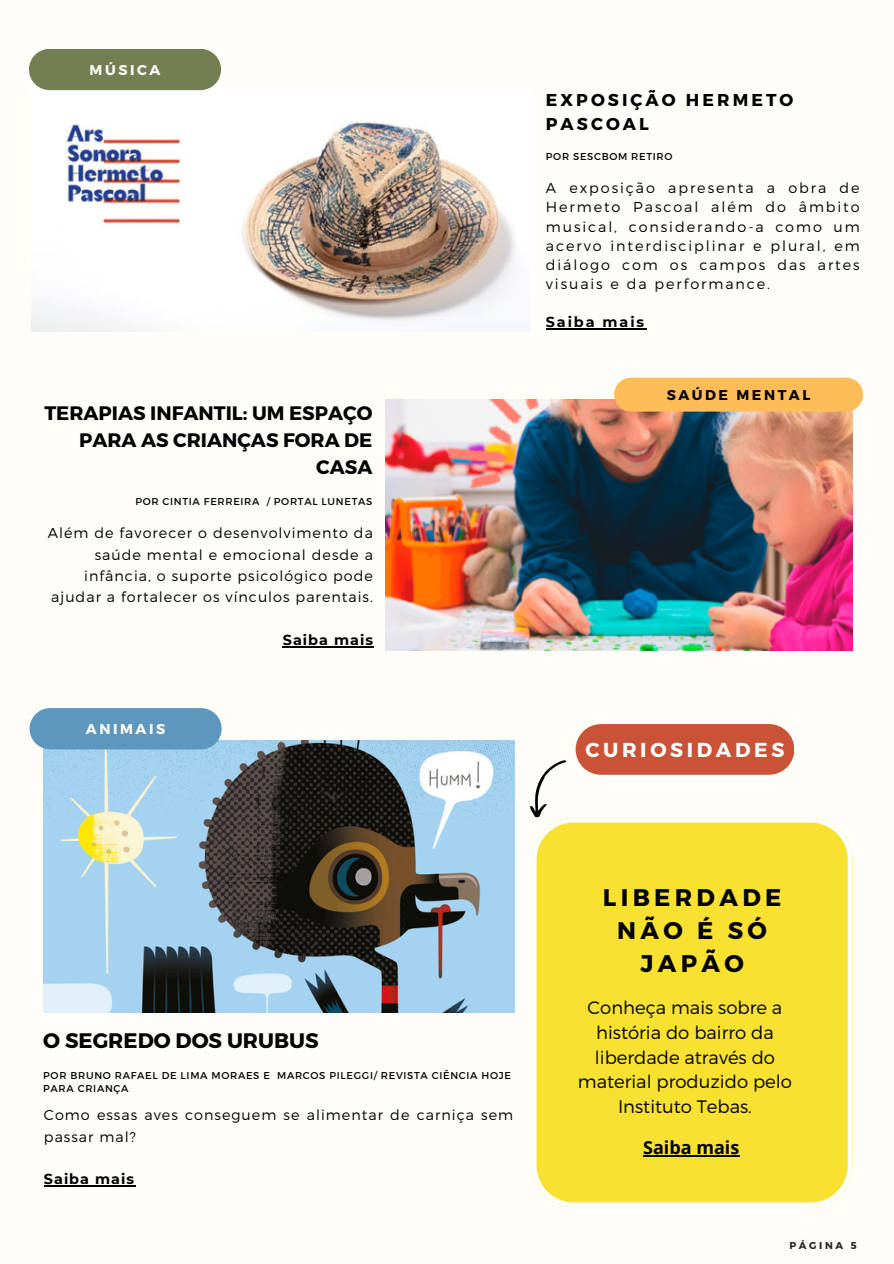
<style>
.page{position:relative;width:894px;height:1264px;background:#fff}
.page>*{position:absolute;margin:0;border:0;box-sizing:border-box;transform-origin:0 0}
.t1{font:700 24.15px/32.7px "Montserrat";letter-spacing:.18em;color:#000;text-align:center}
.t2{font:700 21px "Montserrat";color:#000}
.t3{font:700 20.1px "Montserrat";letter-spacing:.18em;color:#fefefd}
.t4{font:700 19.5px/27px "Montserrat";color:#000;text-align:right}
.t5{font:300 18px/24.8px "Montserrat";color:#000;text-align:center}
.t6{font:700 18px "Open Sans";color:#000}
.t7{font:700 17.1px/23.7px "Montserrat";letter-spacing:.18em;color:#000}
.t8{font:300 14.4px/19.2px "Montserrat";letter-spacing:.07em;color:#000;text-align:justify}
.t9{font:700 14.4px "Montserrat";letter-spacing:.07em;color:#000}
.t10{font:700 14.4px "Montserrat";letter-spacing:.135em;color:#000}
.t11{font:700 14.1px "Montserrat";letter-spacing:.18em;color:#fffdf8}
.t12{font:700 14.1px "Montserrat";letter-spacing:.18em;color:#000}
.t13{font:9.9px/13.2px "Montserrat";letter-spacing:.07em;color:#000}
.t14{font:700 9.9px "Montserrat";letter-spacing:.27em;color:#222}
</style>
<div class="page">
<div style="left:0;top:0;width:893px;height:1263px;background:#fffdf8"></div>
<img style="left:31px;top:87px;width:499px;height:244px">
<div style="left:532px;top:818px;width:319px;height:388px;background:#f8e130"></div>
<img style="left:385px;top:399px;width:467px;height:251px">
<div style="left:29px;top:49px;width:192px;height:41px;background:#727f52;border-radius:21px"></div>
<svg style="left:575px;top:724px;width:219px;height:50px;background:#cb5a40"></svg>
<svg style="left:530px;top:760px;width:36px;height:60px"></svg>
<img style="left:44px;top:740px;width:470px;height:272px">
<div style="left:614px;top:377px;width:248px;height:34px;background:#ffbd59;border-radius:17px"></div>
<hr style="left:545px;top:328px;width:101px;height:1px;background:#000">
<hr style="left:283px;top:646px;width:91px;height:1px;background:#000">
<hr style="left:44px;top:1185px;width:91px;height:1px;background:#000">
<hr style="left:643px;top:1155px;width:96px;height:1px;background:#000">
<div style="left:30px;top:708px;width:191px;height:41px;background:#5e97be;border-radius:21px"></div>
<h6 class="t11" style="left:90px;top:60px;width:72px">MÚSICA</h6>
<h2 class="t4" style="left:44px;top:398px;width:329px">TERAPIAS INFANTIL: UM ESPAÇO<br>PARA AS CRIANÇAS FORA DE<br>CASA</h2>
<h6 class="t13" style="left:135px;top:494px;width:238px">POR CINTIA FERREIRA / PORTAL LUNETAS</h6>
<p class="t8" style="left:48px;top:521px;width:326px;line-height:21.3px;text-align:right">Além de favorecer o desenvolvimento da saúde mental e emocional desde a infância, o suporte psicológico pode ajudar a fortalecer os vínculos parentais.</p>
<p class="t9" style="left:283px;top:631px;width:92px">Saiba mais</p>
<h4 class="t11" style="left:86px;top:719px;width:81px">ANIMAIS</h4>
<p class="t7" style="left:545px;top:88px;width:249px">EXPOSIÇÃO HERMETO<br>PASCOAL</p>
<h6 class="t13" style="left:545px;top:150px;width:128px">POR SESCBOM RETIRO</h6>
<h2 class="t8" style="left:545px;top:178px;width:315px">A exposição apresenta a obra de Hermeto Pascoal além do âmbito musical, considerando-a como um acervo interdisciplinar e plural, em diálogo com os campos das artes visuais e da performance.</h2>
<p class="t10" style="left:545px;top:313px;width:100px">Saiba mais</p>
<p class="t12" style="left:666px;top:386px;width:145px">SAÚDE MENTAL</p>
<h3 class="t3" style="left:585px;top:736px;width:200px">CURIOSIDADES</h3>
<p class="t2" style="left:43px;top:1026px;width:277px">O SEGREDO DOS URUBUS</p>
<p class="t13" style="left:43px;top:1068px;width:469px">POR BRUNO RAFAEL DE LIMA MORAES E MARCOS PILEGGI/ REVISTA CIÊNCIA HOJE<br>PARA CRIANÇA</p>
<p class="t8" style="left:44px;top:1103px;width:470px;line-height:21.3px">Como essas aves conseguem se alimentar de carniça sem passar mal?</p>
<h2 class="t9" style="left:44px;top:1170px;width:92px">Saiba mais</h2>
<p class="t1" style="left:602px;top:880px;width:180px">LIBERDADE<br>NÃO É SÓ<br>JAPÃO</p>
<h1 class="t5" style="left:577px;top:994px;width:215px">Conheça mais sobre a história do bairro da liberdade através do material produzido pelo<br>Instituto Tebas.</h1>
<h5 class="t6" style="left:643px;top:1135px;width:98px">Saiba mais</h5>
<p class="t14" style="left:789px;top:1238px;width:69px">PÁGINA 5</p>
</div>
